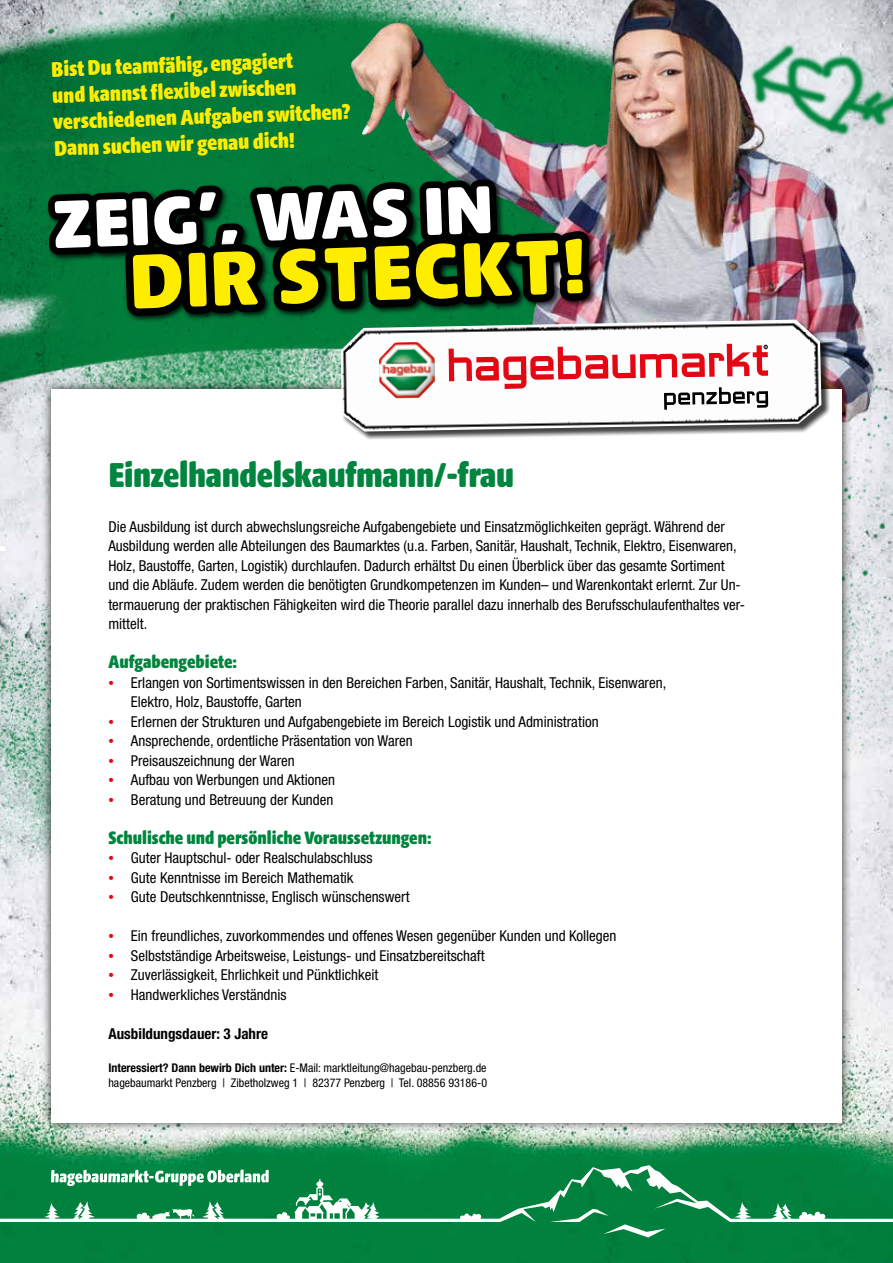
<style>
.page{position:relative;width:893px;height:1263px;background:#fff}
.page>*{position:absolute;margin:0;border:0;box-sizing:border-box;transform-origin:0 0}
.t1{font:84px "Hagebau Beta Outline";color:#ffed00}
.t2{font:73.5px "Hagebau Beta Outline";color:#fff}
.t3{font:37.5px "Hagebau Beta Condensed";letter-spacing:-.01em;color:#00853e}
.t4{font:23.1px/26.4px "Hagebau Beta Condensed";color:#ffed00}
.t5{font:19.5px "Hagebau Beta Condensed";color:#00853e}
.t6{font:condensed 15px/19.5px "Helvetica Neue LT Pro";color:#000}
.t7{font:700 condensed 15px "Helvetica Neue LT Pro";color:#000}
.t8{font:condensed 12px/15.8px "Helvetica Neue LT Pro";color:#000}
.s1{font-family:"Myriad Pro";font-stretch:normal;font-size:19.5px;color:#e30613}
.s2{font-weight:700}
</style>
<div class="page">
<img style="left:0;top:836px;width:893px;height:427px">
<img style="left:0;top:0;width:893px;height:836px">
<img style="left:0;top:489px;width:41px;height:515px">
<img style="left:296px;top:0;width:597px;height:470px">
<img style="left:746px;top:43px;width:147px;height:99px">
<div style="left:41px;top:379px;width:811px;height:753px;background:#000;opacity:.75"></div>
<div style="left:51px;top:389px;width:791px;height:734px;background:#fff"></div>
<svg style="left:0;top:1165px;width:893px;height:57px;fill:#00823e"></svg>
<svg style="left:550px;top:1209px;width:115px;height:28px"></svg>
<svg style="left:295px;top:1179px;width:56px;height:29px"></svg>
<svg style="left:51px;top:1169px;width:218px;height:17px"></svg>
<svg style="left:357px;top:320px;width:478px;height:119px"></svg>
<img style="left:341px;top:320px;width:480px;height:111px">
<img style="left:380px;top:383px;width:37px;height:15px">
<svg style="left:448px;top:343px;width:320px;height:67px"></svg>
<svg style="left:0;top:546px;width:6px;height:5px"></svg>
<svg style="left:38px;top:188px;width:68px;height:774px"></svg>
<svg style="left:142px;top:325px;width:70px;height:64px"></svg>
<img style="left:84px;top:0;width:513px;height:325px">
<h3 class="t4" style="left:51px;top:57px;width:299px;rotate:-2deg">Bist Du teamfähig, engagiert<br>und kannst fl exibel zwischen verschiedenen Aufgaben switchen?<br>Dann suchen wir genau dich!</h3>
<h2 class="t2" style="left:51px;top:186px;width:443px;rotate:-2deg">ZEIG’, WAS IN</h2>
<h1 class="t1" style="left:128px;top:238px;width:458px;rotate:-2deg">DIR STECKT!</h1>
<h3 class="t3" style="left:108px;top:456px;width:407px">Einzelhandelskaufmann/-frau</h3>
<p class="t6" style="left:108px;top:516px;width:638px">Die Ausbildung ist durch abwechslungsreiche Aufgabengebiete und Einsatzmöglichkeiten geprägt. Während der Ausbildung werden alle Abteilungen des Baumarktes (u.a. Farben, Sanitär, Haushalt, Technik, Elektro, Eisenwaren, Holz, Baustoffe, Garten, Logistik) durchlaufen. Dadurch erhältst Du einen Überblick über das gesamte Sortiment und die Abläufe. Zudem werden die benötigten Grundkompetenzen im Kunden– und Warenkontakt erlernt. Zur Un&shy;termauerung der praktischen Fähigkeiten wird die Theorie parallel dazu innerhalb des Berufsschulaufenthaltes ver&shy;mittelt.</p>
<h3 class="t5" style="left:108px;top:652px;width:130px">Aufgabengebiete:</h3>
<p class="t6" style="left:131px;top:672px;width:537px;text-indent:-22px"><span class="s1">•</span> Erlangen von Sortimentswissen in den Bereichen Farben, Sanitär, Haushalt, Technik, Eisenwaren,<br>Elektro, Holz, Baustoffe, Garten</p>
<p class="t6" style="left:108px;top:711px;width:492px"><span class="s1">•</span> Erlernen der Strukturen und Aufgabengebiete im Bereich Logistik und Administration</p>
<p class="t6" style="left:108px;top:731px;width:306px"><span class="s1">•</span> Ansprechende, ordentliche Präsentation von Waren</p>
<p class="t6" style="left:108px;top:750px;width:188px"><span class="s1">•</span> Preisauszeichnung der Waren</p>
<p class="t6" style="left:108px;top:770px;width:228px"><span class="s1">•</span> Aufbau von Werbungen und Aktionen</p>
<p class="t6" style="left:108px;top:789px;width:227px"><span class="s1">•</span> Beratung und Betreuung der Kunden</p>
<h3 class="t5" style="left:108px;top:828px;width:325px">Schulische und persönliche Voraussetzungen:</h3>
<p class="t6" style="left:108px;top:848px;width:266px"><span class="s1">•</span> Guter Hauptschul- oder Realschulabschluss</p>
<p class="t6" style="left:108px;top:867px;width:247px"><span class="s1">•</span> Gute Kenntnisse im Bereich Mathematik</p>
<p class="t6" style="left:108px;top:887px;width:303px"><span class="s1">•</span> Gute Deutschkenntnisse, Englisch wünschenswert</p>
<p class="t6" style="left:108px;top:926px;width:510px"><span class="s1">•</span> Ein freundliches, zuvorkommendes und offenes Wesen gegenüber Kunden und Kollegen</p>
<p class="t6" style="left:108px;top:945px;width:378px"><span class="s1">•</span> Selbstständige Arbeitsweise, Leistungs- und Einsatzbereitschaft</p>
<p class="t6" style="left:108px;top:965px;width:271px"><span class="s1">•</span> Zuverlässigkeit, Ehrlichkeit und Pünktlichkeit</p>
<p class="t6" style="left:108px;top:984px;width:180px"><span class="s1">•</span> Handwerkliches Verständnis</p>
<p class="t7" style="left:108px;top:1024px;width:161px">Ausbildungsdauer: 3 Jahre</p>
<p class="t8" style="left:108px;top:1059px;width:380px"><span class="s2">Interessiert? Dann bewirb Dich unter:</span> E-Mail: marktleitung@hagebau-penzberg.de hagebaumarkt Penzberg | Zibetholzweg 1 | 82377 Penzberg | Tel. 08856 93186-0</p>
</div>
